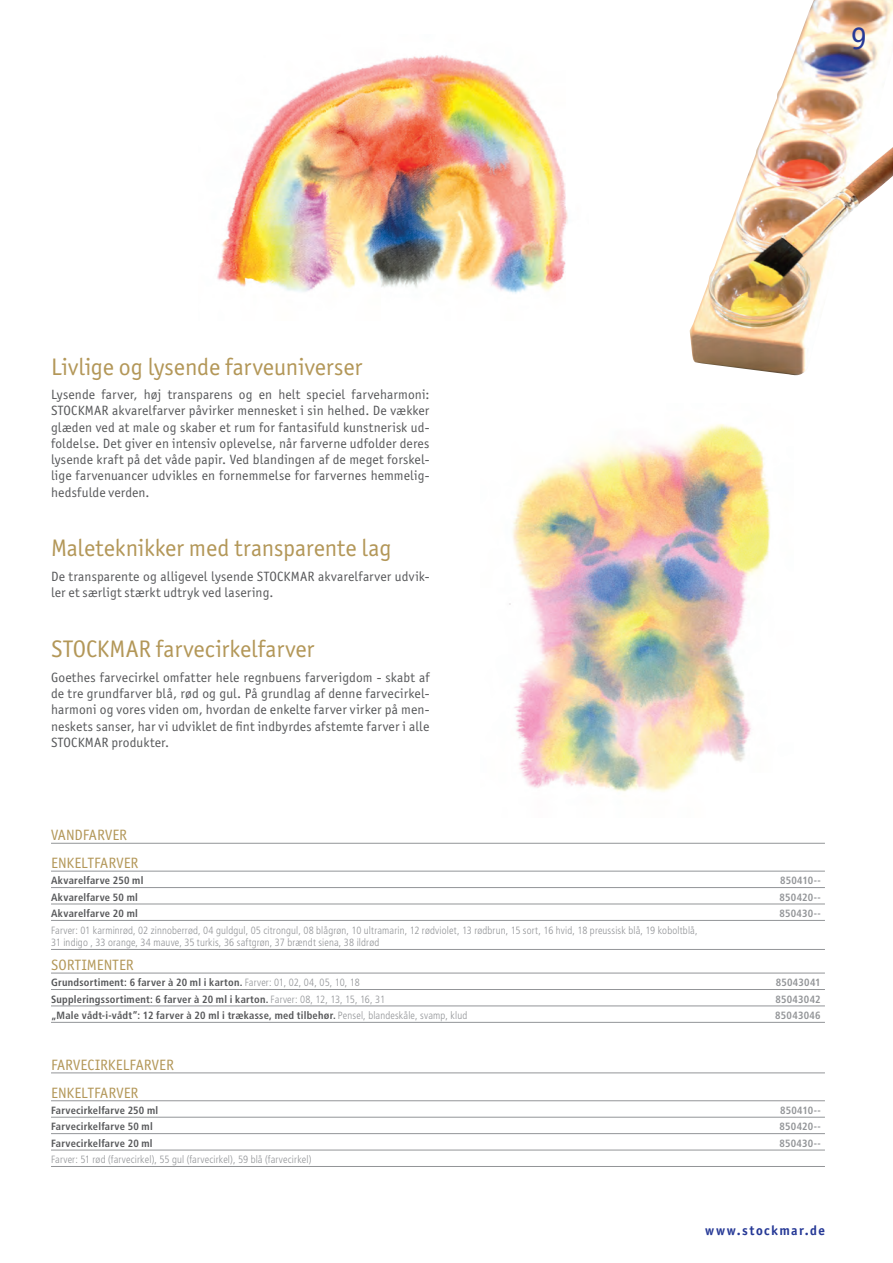
<style>
.page{position:relative;width:893px;height:1263px;background:#fff}
.page>*{position:absolute;margin:0;border:0;box-sizing:border-box;transform-origin:0 0}
.t1{font:33px "Officina Sans ITC Pro";color:#263996}
.t2{font:24px "Officina Sans ITC Pro";color:#b39758}
.t3{font:15px "Officina Sans ITC Pro";letter-spacing:.005em;color:#b39758}
.t4{font:13.5px/16.2px "Officina Sans ITC Pro";letter-spacing:.015em;color:#57585a;text-align:justify}
.t5{font:700 13.5px "Officina Sans ITC Pro";letter-spacing:.11em;color:#263996}
.t6{font:700 condensed 10.5px "Frutiger LT";letter-spacing:.02em;color:#57585a}
.t7{font:300 condensed 10.5px/12.6px "Frutiger LT";letter-spacing:.015em;color:#939598}
.t8{font:700 condensed 10.5px "Frutiger LT";letter-spacing:.02em;color:#939598}
.s1{font-weight:300;color:#939598}
</style>
<div class="page">
<img style="left:690px;top:0;width:203px;height:376px">
<img style="left:509px;top:424px;width:261px;height:368px">
<img style="left:217px;top:55px;width:351px;height:239px">
<hr style="left:51px;top:973px;width:774px;height:1px;background:#939598">
<hr style="left:51px;top:989px;width:774px;height:1px;background:#939598">
<hr style="left:51px;top:1006px;width:774px;height:1px;background:#939598">
<hr style="left:51px;top:1022px;width:774px;height:1px;background:#939598">
<hr style="left:51px;top:871px;width:774px;height:1px;background:#939598">
<hr style="left:51px;top:887px;width:774px;height:1px;background:#939598">
<hr style="left:51px;top:904px;width:774px;height:1px;background:#939598">
<hr style="left:51px;top:920px;width:774px;height:1px;background:#939598">
<hr style="left:51px;top:949px;width:774px;height:1px;background:#939598">
<hr style="left:51px;top:1100px;width:774px;height:1px;background:#939598">
<hr style="left:51px;top:1117px;width:774px;height:1px;background:#939598">
<hr style="left:51px;top:1133px;width:774px;height:1px;background:#939598">
<hr style="left:51px;top:1150px;width:774px;height:1px;background:#939598">
<hr style="left:51px;top:1166px;width:774px;height:1px;background:#939598">
<hr style="left:51px;top:843px;width:774px;height:1px;background:#939598">
<hr style="left:51px;top:1073px;width:774px;height:1px;background:#939598">
<h1 class="t1" style="left:851px;top:19px;width:18px">9</h1>
<h2 class="t2" style="left:51px;top:352px;width:313px">Livlige og lysende farveuniverser</h2>
<p class="t4" style="left:51px;top:387px;width:380px">Lysende farver, høj transparens og en helt speciel farveharmoni:<br>STOCKMAR akvarelfarver påvirker mennesket i sin helhed. De vækker glæden ved at male og skaber et rum for fantasifuld kunstnerisk ud&shy;foldelse. Det giver en intensiv oplevelse, når farverne udfolder deres lysende kraft på det våde papir. Ved blandingen af de meget forskel&shy;lige farvenuancer udvikles en fornemmelse for farvernes hemmelig&shy;hedsfulde verden.</p>
<h2 class="t2" style="left:51px;top:534px;width:342px">Maleteknikker med transparente lag</h2>
<p class="t4" style="left:51px;top:568px;width:380px">De transparente og alligevel lysende STOCKMAR akvarelfarver udvik&shy;ler et særligt stærkt udtryk ved lasering.</p>
<h2 class="t2" style="left:51px;top:635px;width:265px">STOCKMAR farvecirkelfarver</h2>
<p class="t4" style="left:51px;top:669px;width:380px">Goethes farvecirkel omfatter hele regnbuens farverigdom - skabt af de tre grundfarver blå, rød og gul. På grundlag af denne farvecirkel&shy;harmoni og vores viden om, hvordan de enkelte farver virker på men&shy;neskets sanser, har vi udviklet de fint indbyrdes afstemte farver i alle STOCKMAR produkter.</p>
<p class="t3" style="left:51px;top:826px;width:78px">VANDFARVER</p>
<p class="t3" style="left:51px;top:854px;width:89px">ENKELTFARVER</p>
<p class="t6" style="left:51px;top:874px;width:94px">Akvarelfarve 250 ml</p>
<p class="t8" style="left:780px;top:874px;width:42px">850410--</p>
<p class="t6" style="left:51px;top:891px;width:88px">Akvarelfarve 50 ml</p>
<p class="t8" style="left:780px;top:891px;width:43px">850420--</p>
<p class="t6" style="left:51px;top:907px;width:88px">Akvarelfarve 20 ml</p>
<p class="t8" style="left:779px;top:907px;width:43px">850430--</p>
<p class="t7" style="left:51px;top:924px;width:648px">Farver: 01 karminrød, 02 zinnoberrød, 04 guldgul, 05 citrongul, 08 blågrøn, 10 ultramarin, 12 rødviolet, 13 rødbrun, 15 sort, 16 hvid, 18 preussisk blå, 19 koboltblå,<br>31 indigo , 33 orange, 34 mauve, 35 turkis, 36 saftgrøn, 37 brændt siena, 38 ildrød</p>
<p class="t3" style="left:51px;top:956px;width:84px">SORTIMENTER</p>
<p class="t6" style="left:51px;top:976px;width:310px">Grundsortiment: 6 farver à 20 ml i karton. <span class="s1">Farver: 01, 02, 04, 05, 10, 18</span></p>
<p class="t8" style="left:776px;top:976px;width:46px">85043041</p>
<p class="t6" style="left:51px;top:993px;width:335px">Suppleringssortiment: 6 farver à 20 ml i karton. <span class="s1">Farver: 08, 12, 13, 15, 16, 31</span></p>
<p class="t8" style="left:775px;top:993px;width:47px">85043042</p>
<p class="t6" style="left:51px;top:1009px;width:418px">„Male vådt-i-vådt”: 12 farver à 20 ml i trækasse, med tilbehør. <span class="s1">Pensel, blandeskåle, svamp, klud</span></p>
<p class="t8" style="left:775px;top:1009px;width:47px">85043046</p>
<p class="t3" style="left:51px;top:1056px;width:124px">FARVECIRKELFARVER</p>
<p class="t3" style="left:51px;top:1084px;width:89px">ENKELTFARVER</p>
<p class="t6" style="left:51px;top:1104px;width:109px">Farvecirkelfarve 250 ml</p>
<p class="t8" style="left:780px;top:1104px;width:42px">850410--</p>
<p class="t6" style="left:51px;top:1120px;width:103px">Farvecirkelfarve 50 ml</p>
<p class="t8" style="left:780px;top:1120px;width:43px">850420--</p>
<p class="t6" style="left:51px;top:1137px;width:103px">Farvecirkelfarve 20 ml</p>
<p class="t8" style="left:779px;top:1137px;width:43px">850430--</p>
<p class="t7" style="left:51px;top:1153px;width:262px">Farver: 51 rød (farvecirkel), 55 gul (farvecirkel), 59 blå (farvecirkel)</p>
<p class="t5" style="left:705px;top:1221px;width:121px">www.stockmar.de</p>
</div>
